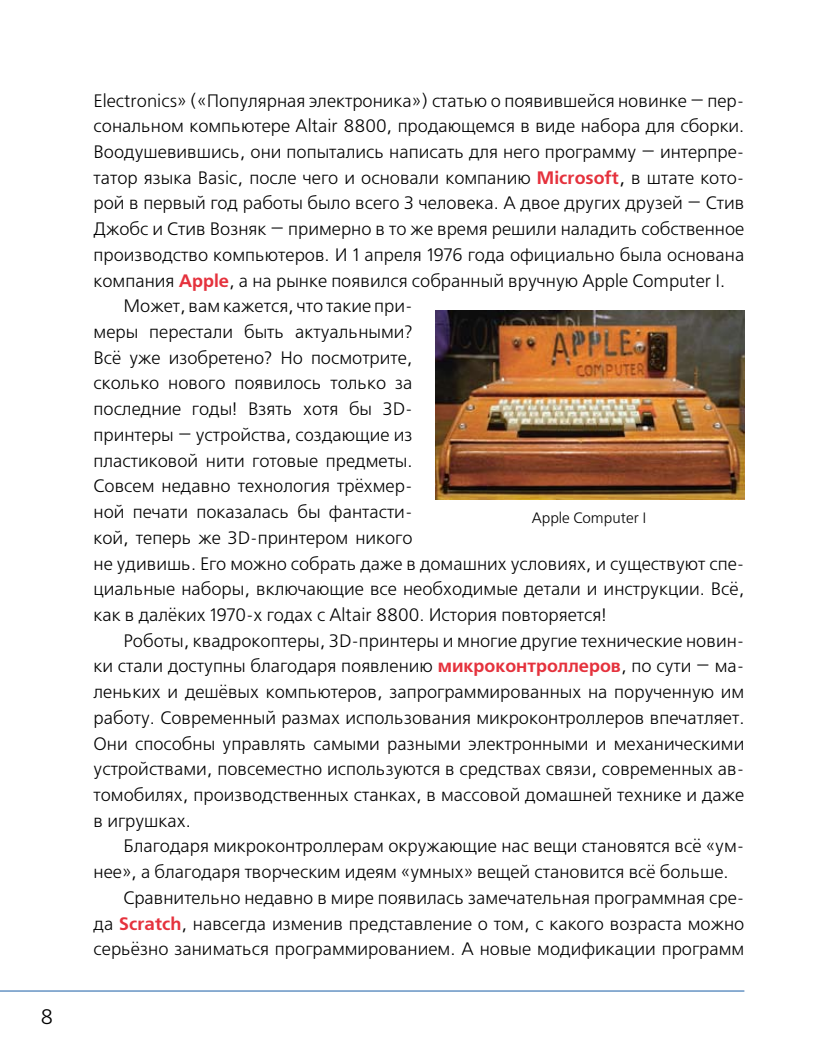
<style>
.page{position:relative;width:838px;height:1063px;background:#fff}
.page>*{position:absolute;margin:0;border:0;box-sizing:border-box;transform-origin:0 0}
.t1{font:21px "Free Set C";color:#000}
.t2{font:18px "Free Set C";color:#000}
.t3{font:15px "Free Set C";color:#000}
.s1{font-weight:700;color:#e5323d}
.s2{font-size:19.5px}
</style>
<div class="page">
<hr style="left:0;top:991px;width:744px;height:1px;background:#1a5ea5">
<img style="left:435px;top:311px;width:309px;height:188px">
<p class="t1" style="left:40px;top:1006px;width:14px">8</p>
<p class="t2" style="left:94px;top:91px;width:652px">Electronics» («Популярная электроника») статью о появившейся новинке — пер-</p>
<p class="t2" style="left:94px;top:116px;width:652px">сональном компьютере Altair 8800, продающемся в виде набора для сборки.</p>
<p class="t2" style="left:94px;top:142px;width:652px">Воодушевившись, они попытались написать для него программу — интерпре-</p>
<p class="t2" style="left:94px;top:168px;width:652px">татор языка Basic, после чего и основали компанию <span class="s1">Microsoft</span><span class="s2">,</span> в штате кото-</p>
<p class="t2" style="left:94px;top:194px;width:652px">рой в первый год работы было всего 3 человека. А двое других друзей — Стив</p>
<p class="t2" style="left:94px;top:219px;width:652px">Джобс и Стив Возняк — примерно в то же время решили наладить собственное</p>
<p class="t2" style="left:94px;top:245px;width:652px">производство компьютеров. И 1 апреля 1976 года официально была основана</p>
<p class="t2" style="left:94px;top:271px;width:633px">компания <span class="s1">Apple</span>, а на рынке появился собранный вручную Apple Computer I.</p>
<p class="t2" style="left:123px;top:297px;width:291px">Может, вам кажется, что такие при-</p>
<p class="t2" style="left:94px;top:322px;width:320px">меры перестали быть актуальными?</p>
<p class="t2" style="left:94px;top:348px;width:320px">Всё уже изобретено? Но посмотрите,</p>
<p class="t2" style="left:94px;top:374px;width:320px">сколько нового появилось только за</p>
<p class="t2" style="left:94px;top:399px;width:320px">последние годы! Взять хотя бы 3D-</p>
<p class="t2" style="left:94px;top:425px;width:320px">принтеры — устройства, создающие из</p>
<p class="t2" style="left:94px;top:451px;width:320px">пластиковой нити готовые предметы.</p>
<p class="t2" style="left:94px;top:477px;width:320px">Совсем недавно технология трёхмер-</p>
<p class="t2" style="left:94px;top:502px;width:320px">ной печати показалась бы фантасти-</p>
<p class="t2" style="left:94px;top:528px;width:320px">кой, теперь же 3D-принтером никого</p>
<p class="t2" style="left:94px;top:554px;width:652px">не удивишь. Его можно собрать даже в домашних условиях, и существуют спе-</p>
<p class="t2" style="left:94px;top:579px;width:652px">циальные наборы, включающие все необходимые детали и инструкции. Всё,</p>
<p class="t2" style="left:94px;top:605px;width:514px">как в далёких 1970-х годах с Altair 8800. История повторяется!</p>
<p class="t2" style="left:123px;top:631px;width:622px">Роботы, квадрокоптеры, 3D-принтеры и многие другие технические новин-</p>
<p class="t2" style="left:94px;top:657px;width:652px">ки стали доступны благодаря появлению <span class="s1">микроконтроллеров</span>, по сути — ма-</p>
<p class="t2" style="left:94px;top:682px;width:652px">леньких и дешёвых компьютеров, запрограммированных на порученную им</p>
<p class="t2" style="left:94px;top:708px;width:652px">работу. Современный размах использования микроконтроллеров впечатляет.</p>
<p class="t2" style="left:94px;top:734px;width:652px">Они способны управлять самыми разными электронными и механическими</p>
<p class="t2" style="left:94px;top:760px;width:652px">устройствами, повсеместно используются в средствах связи, современных ав-</p>
<p class="t2" style="left:94px;top:785px;width:652px">томобилях, производственных станках, в массовой домашней технике и даже</p>
<p class="t2" style="left:94px;top:811px;width:99px">в игрушках.</p>
<p class="t2" style="left:123px;top:837px;width:619px">Благодаря микроконтроллерам окружающие нас вещи становятся всё «ум-</p>
<p class="t2" style="left:94px;top:862px;width:636px">нее», а благодаря творческим идеям «умных» вещей становится всё больше.</p>
<p class="t2" style="left:123px;top:888px;width:622px">Сравнительно недавно в мире появилась замечательная программная сре-</p>
<p class="t2" style="left:94px;top:914px;width:652px">да <span class="s1">Scratch</span>, навсегда изменив представление о том, с какого возраста можно</p>
<p class="t2" style="left:94px;top:940px;width:652px">серьёзно заниматься программированием. А новые модификации программ</p>
<p class="t3" style="left:532px;top:509px;width:116px">Apple Computer I</p>
</div>
